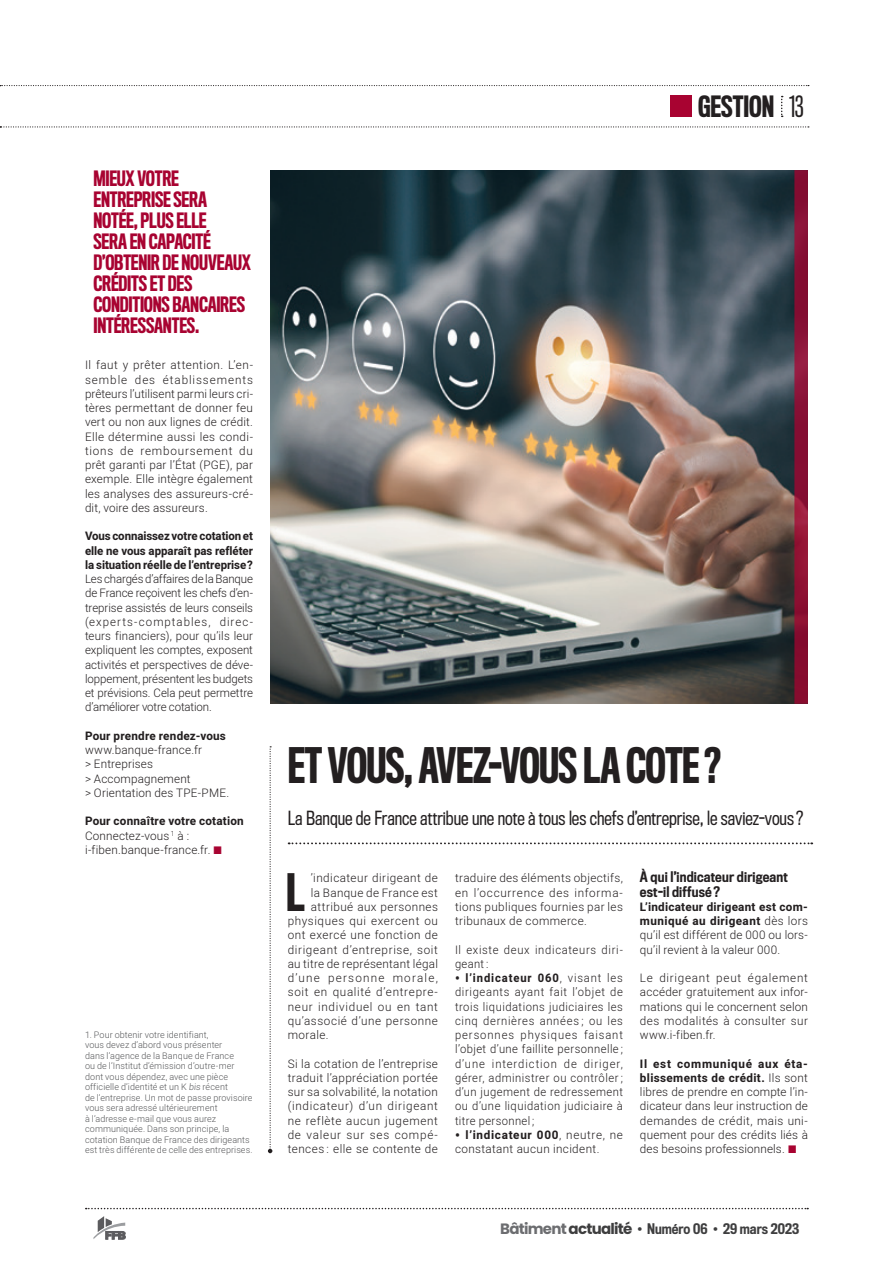
<style>
.page{position:relative;width:893px;height:1263px;background:#fff}
.page>*{position:absolute;margin:0;border:0;box-sizing:border-box;transform-origin:0 0}
.TEXTE_lettrine__arti{font:500 47.4px "Titling Gothic FB Comp";color:#231f20}
.TITRE_2__article{font:500 45px "Titling Gothic FB Comp";letter-spacing:-.015em;color:#231f20}
.TITRE_droite__header{font:500 27px "Titling Gothic FB Comp";color:#231f20}
.EXERGUE_2__article{font:500 19.5px/21px "Titling Gothic FB Comp";letter-spacing:-.01em;color:#a80331}
.CHAPO__article{font:18px "Titling Gothic FB Cond";color:#231f20}
.INTERTITRE_3__articl{font:500 13.5px/14.2px "Titling Gothic FB Cond";letter-spacing:.015em;color:#231f20}
.t1{font:500 13.5px "Titling Gothic FB Cond";color:#3e3e3f}
.TEXTE__article{font:300 11.7px/14.2px "Heebo";letter-spacing:.02em;color:#231f20;text-align:justify}
.TEXTE__article-2{font:300 11.7px/14.2px "Heebo";letter-spacing:.02em;color:#231f20;text-align:justify;scale:.96 1}
.TEXTE_lettrine__arti-2{font:300 11.7px "Heebo";letter-spacing:.05em;color:#231f20}
.TEXTE__article-3{font:700 11.7px "Heebo";letter-spacing:.015em;color:#231f20}
.TEXTE__article-4{font:300 11.7px/14.2px "Heebo";letter-spacing:.06em;color:#231f20;scale:.96 1}
.TEXTE_lettrine__arti-3{font:300 11.7px "Heebo";letter-spacing:.02em;color:#231f20}
.TEXTE_lettrine__arti-4{font:300 11.7px "Heebo";letter-spacing:.105em;color:#231f20}
.TEXTE_lettrine__arti-5{font:300 11.7px "Heebo";letter-spacing:.03em;color:#231f20}
.NOTES__articles{font:300 9px/10.5px "Heebo";letter-spacing:.01em;color:#57585a}
.s1{font-weight:700}
.s2{font-weight:400}
.s3{font-weight:700;font-size:13.5px}
.s4{font-family:"Poppins";font-weight:700;font-size:15px;color:#6c6d70}
.s5{font-family:"Poppins";font-weight:700;font-size:15px}
.s6{font-family:"Poppins";font-weight:400;font-size:15px}
</style>
<div class="page">
<svg style="left:86px;top:1208px;width:722px;height:1px"></svg>
<svg style="left:93px;top:1216px;width:33px;height:23px"></svg>
<div style="left:670px;top:96px;width:21px;height:21px;background:#a80331"></div>
<svg style="left:781px;top:96px;width:2px;height:21px"></svg>
<svg style="left:0;top:126px;width:809px;height:2px"></svg>
<svg style="left:0;top:85px;width:809px;height:1px"></svg>
<svg style="left:289px;top:842px;width:523px;height:2px"></svg>
<svg style="left:268px;top:746px;width:4px;height:407px"></svg>
<img style="left:270px;top:170px;width:524px;height:534px">
<svg style="left:794px;top:170px;width:14px;height:534px;background:#861234"></svg>
<p class="EXERGUE_2__article" style="left:94px;top:169px;width:159px">MIEUX VOTRE<br>ENTREPRISE SERA<br>NOTÉE, PLUS ELLE<br>SERA EN CAPACITÉ<br>D’OBTENIR DE NOUVEAUX<br>CRÉDITS ET DES<br>CONDITIONS BANCAIRES<br>INTÉRESSANTES.</p>
<p class="TEXTE__article" style="left:85px;top:358px;width:169px">Il faut y prêter attention. L’en&shy;semble des établissements prêteurs l’utilisent parmi leurs cri&shy;tères permettant de donner feu vert ou non aux lignes de crédit.<br>Elle détermine aussi les condi&shy;tions de remboursement du prêt garanti par l’État (PGE), par exemple. Elle intègre également les analyses des assureurs-cré&shy;dit, voire des assureurs.</p>
<p class="TEXTE__article" style="left:85px;top:529px;width:169px"><span class="s1">Vous connaissez votre cotation et elle ne vous apparaît pas refléter la situation réelle de l’entreprise?<br></span>Les chargés d’affaires de la Banque de France reçoivent les chefs d’en&shy;treprise assistés de leurs conseils (experts-comptables, direc&shy;teurs financiers), pour qu’ils leur expliquent les comptes, exposent activités et perspectives de déve&shy;loppement, présentent les budgets et prévisions. Cela peut permettre d’améliorer votre cotation.</p>
<p class="TEXTE__article-3" style="left:85px;top:728px;width:142px">Pour prendre rendez-vous</p>
<p class="TEXTE__article" style="left:85px;top:743px;width:118px">www.banque-france.fr</p>
<p class="TEXTE__article" style="left:85px;top:757px;width:69px">&gt; Entreprises</p>
<p class="TEXTE__article" style="left:85px;top:771px;width:107px">&gt; Accompagnement</p>
<p class="TEXTE__article" style="left:85px;top:785px;width:146px">&gt; Orientation des TPE-PME.</p>
<p class="TEXTE__article-3" style="left:85px;top:813px;width:160px">Pour connaître votre cotation</p>
<p class="TEXTE__article" style="left:85px;top:828px;width:127px">Connectez-vous <sup>1</sup> à : i-fiben.banque-france.fr.</p>
<p class="NOTES__articles" style="left:85px;top:1029px;width:169px">1. Pour obtenir votre identifiant,<br>vous devez d’abord vous présenter<br>dans l’agence de la Banque de France<br>ou de l’Institut d’émission d’outre-mer dont vous dépendez, avec une pièce officielle d’identité et un K bis récent<br>de l’entreprise. Un mot de passe provisoire vous sera adressé ultérieurement<br>à l’adresse e-mail que vous aurez communiquée. Dans son principe, la cotation Banque de France des dirigeants est très différente de celle des entreprises.</p>
<p class="TITRE_droite__header" style="left:698px;top:91px;width:107px">GESTION <span class="s2">13</span></p>
<p class="TITRE_2__article" style="left:288px;top:739px;width:435px">ET VOUS, AVEZ-VOUS LA COTE?</p>
<p class="CHAPO__article" style="left:288px;top:808px;width:517px">La Banque de France attribue une note à tous les chefs d’entreprise, le saviez-vous ?</p>
<p class="TEXTE_lettrine__arti" style="left:286px;top:865px;width:20px">L</p>
<p class="TEXTE_lettrine__arti-2" style="left:311px;top:870px;width:129px">’indicateur dirigeant de</p>
<p class="TEXTE_lettrine__arti-5" style="left:311px;top:884px;width:129px">la Banque de France est</p>
<p class="TEXTE_lettrine__arti-2" style="left:311px;top:899px;width:129px">attribué aux personnes</p>
<p class="TEXTE_lettrine__arti-2" style="left:288px;top:913px;width:152px">physiques qui exercent ou</p>
<p class="TEXTE_lettrine__arti-2" style="left:288px;top:927px;width:152px">ont exercé une fonction de</p>
<p class="TEXTE_lettrine__arti-2" style="left:288px;top:941px;width:152px">dirigeant d’entreprise, soit</p>
<p class="TEXTE_lettrine__arti-3" style="left:288px;top:956px;width:152px">au titre de représentant légal</p>
<p class="TEXTE_lettrine__arti-4" style="left:288px;top:970px;width:152px">d’une personne morale,</p>
<p class="TEXTE_lettrine__arti-2" style="left:288px;top:984px;width:152px">soit en qualité d’entrepre-</p>
<p class="TEXTE_lettrine__arti-2" style="left:288px;top:998px;width:152px">neur individuel ou en tant</p>
<p class="TEXTE_lettrine__arti-2" style="left:288px;top:1013px;width:152px">qu’associé d’une personne</p>
<p class="TEXTE_lettrine__arti-2" style="left:288px;top:1027px;width:42px">morale.</p>
<p class="TEXTE__article" style="left:288px;top:1056px;width:152px">Si la cotation de l’entreprise traduit l’appréciation portée sur sa solvabilité, la notation (indicateur) d’un dirigeant ne reflète aucun jugement de valeur sur ses compé&shy;tences : elle se contente de</p>
<p class="TEXTE__article" style="left:455px;top:871px;width:169px">traduire des éléments objectifs, en l’occurrence des informa&shy;tions publiques fournies par les tribunaux de commerce.</p>
<p class="TEXTE__article-4" style="left:455px;top:942px;width:176px">Il existe deux indicateurs diri&shy;geant :</p>
<p class="TEXTE__article-2" style="left:455px;top:971px;width:176px"><span class="s3">•</span> <span class="s1">l’indicateur 060</span>, visant les dirigeants ayant fait l’objet de trois liquidations judiciaires les cinq dernières années ; ou les personnes physiques faisant l’objet d’une faillite personnelle ; d’une interdiction de diriger, gérer, administrer ou contrôler ; d’un jugement de redressement ou d’une liquidation judiciaire à titre personnel ;</p>
<p class="TEXTE__article" style="left:455px;top:1127px;width:169px"><span class="s3">•</span> <span class="s1">l’indicateur 000</span>, neutre, ne constatant aucun incident.</p>
<p class="INTERTITRE_3__articl" style="left:640px;top:870px;width:149px">À qui l’indicateur dirigeant est-il diffusé ?</p>
<p class="TEXTE__article" style="left:640px;top:899px;width:169px"><span class="s1">L’indicateur dirigeant est com&shy;muniqué au dirigeant</span> dès lors qu’il est différent de 000 ou lors&shy;qu’il revient à la valeur 000.</p>
<p class="TEXTE__article" style="left:640px;top:971px;width:169px">Le dirigeant peut également accéder gratuitement aux infor&shy;mations qui le concernent selon des modalités à consulter sur www.i-fiben.fr.</p>
<p class="TEXTE__article" style="left:640px;top:1056px;width:169px"><span class="s1">Il est communiqué aux éta&shy;blissements de crédit.</span> Ils sont libres de prendre en compte l’in&shy;dicateur dans leur instruction de demandes de crédit, mais uni&shy;quement pour des crédits liés à des besoins professionnels.</p>
<p class="t1" style="left:500px;top:1220px;width:300px"><span class="s4">Bâtiment</span> <span class="s5">actualité</span> <span class="s6">•</span> Numéro 06 <span class="s6">•</span> 29 mars 2023</p>
</div>
